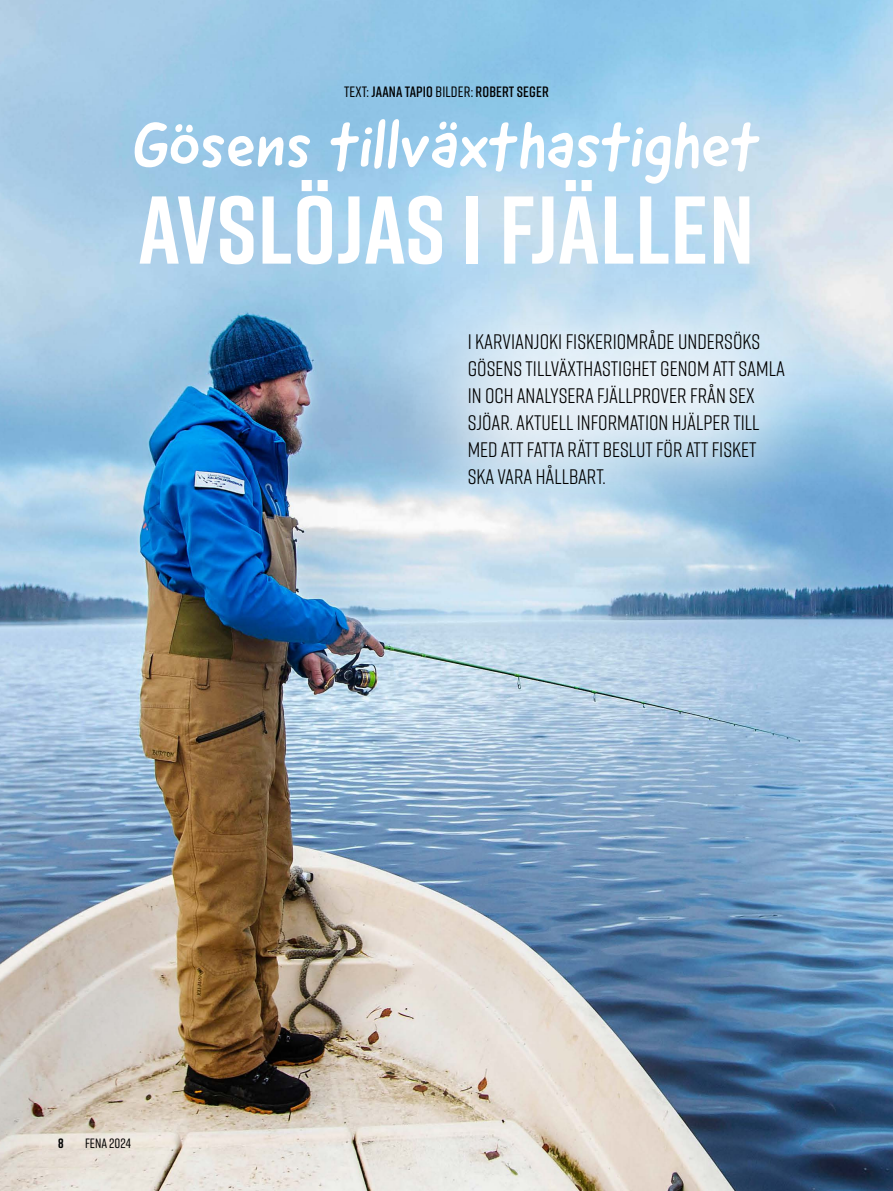
<style>
.page{position:relative;width:893px;height:1191px;background:#fff}
.page>*{position:absolute;margin:0;border:0;box-sizing:border-box;transform-origin:0 0}
.Pääotsikko_Good_dog{font:700 96px "Rift";letter-spacing:.005em;color:#fff}
.Pääotsikko_Good_dog-2{font:66px "Good Dog New";color:#fff}
.Ingressi{font:21px/27px "Rift";color:#000}
.Teksti_ja_kuvat{font:600 15px "Rift";letter-spacing:.01em;color:#000}
.t1{font:500 13.5px "Rift";color:#000}
.t2{font:700 13.5px "Rift";color:#000}
.s1{font-weight:500}
</style>
<div class="page">
<img style="left:0;top:0;width:893px;height:1191px">
<div style="left:389px;top:253px;width:470px;height:311px;background:#fff;opacity:.75"></div>
<p class="Teksti_ja_kuvat" style="left:344px;top:81px;width:206px"><span class="s1">TEXT:</span> JAANA TAPIO <span class="s1">BILDER:</span> ROBERT SEGER</p>
<h2 class="Pääotsikko_Good_dog-2" style="left:133px;top:102px;width:629px">Gösens tillväxthastighet</h2>
<h2 class="Pääotsikko_Good_dog" style="left:139px;top:161px;width:617px">AVSLÖJAS I FJÄLLEN</h2>
<p class="t2" style="left:58px;top:1134px;width:7px">8</p>
<p class="t1" style="left:85px;top:1134px;width:47px">FENA 2024</p>
<p class="Ingressi" style="left:468px;top:327px;width:319px">I KARVIANJOKI FISKERIOMRÅDE UNDERSÖKS GÖSENS TILLVÄXTHASTIGHET GENOM ATT SAMLA IN OCH ANALYSERA FJÄLLPROVER FRÅN SEX SJÖAR. AKTUELL INFORMATION HJÄLPER TILL MED ATT FATTA RÄTT BESLUT FÖR ATT FISKET SKA VARA HÅLLBART.</p>
</div>
